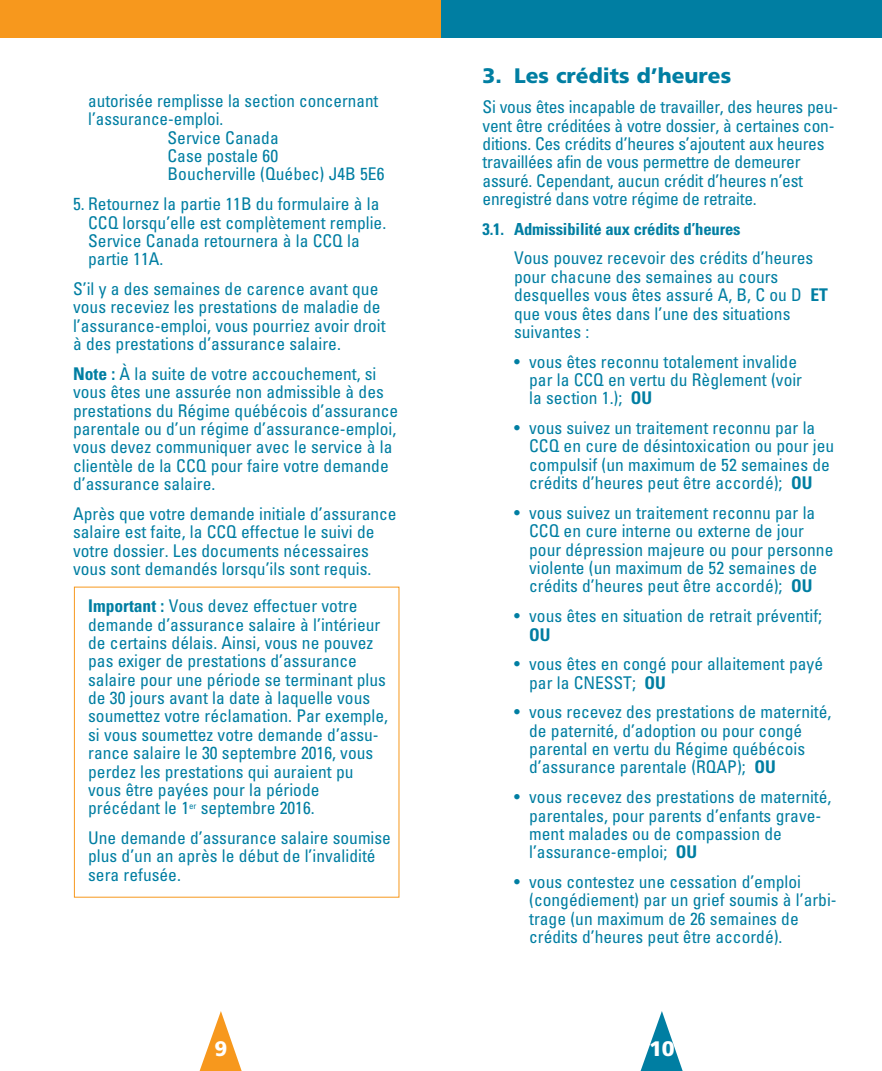
<style>
.page{position:relative;width:882px;height:1071px;background:#fff}
.page>*{position:absolute;margin:0;border:0;box-sizing:border-box;transform-origin:0 0}
.t1{font:900 21px "Frutiger";color:#007ea2}
.t2{font:900 21px "Frutiger";color:#fff}
.t3{font:condensed 17.5px/18.4px "Univers";color:#007ea2}
.t4{font:700 condensed 17.5px "Univers";color:#007ea2}
.t5{font:700 condensed 16.62px "Univers";letter-spacing:-.01em;color:#007ea2}
.s1{font-weight:700}
</style>
<div class="page">
<svg style="left:641px;top:1011px;width:42px;height:60px"></svg>
<svg style="left:200px;top:1011px;width:42px;height:60px"></svg>
<div style="left:0;top:0;width:441px;height:38px;background:#f7981d"></div>
<div style="left:441px;top:0;width:441px;height:38px;background:#007ea2"></div>
<p class="t3" style="left:88px;top:91px;width:292px">autorisée remplisse la section concernant</p>
<p class="t3" style="left:88px;top:109px;width:137px">l’assurance-emploi.</p>
<p class="t3" style="left:168px;top:128px;width:113px">Service Canada</p>
<p class="t3" style="left:168px;top:146px;width:112px">Case postale 60</p>
<p class="t3" style="left:168px;top:165px;width:218px">Boucherville (Québec) J4B 5E6</p>
<p class="t3" style="left:88px;top:194px;width:300px;text-indent:-15px">5. Retournez la partie 11B du formulaire à la CCQ lorsqu’elle est complètement remplie.<br>Service Canada retournera à la CCQ la partie 11A.</p>
<p class="t3" style="left:73px;top:279px;width:314px">S’il y a des semaines de carence avant que vous receviez les prestations de maladie de l’assurance-emploi, vous pourriez avoir droit à des prestations d’assurance salaire.</p>
<p class="t3" style="left:73px;top:364px;width:327px"><span class="s1">Note :</span> À la suite de votre accouchement, si vous êtes une assurée non admissible à des prestations du Régime québécois d’assurance parentale ou d’un régime d’assurance-emploi, vous devez communiquer avec le service à la clientèle de la CCQ pour faire votre demande d’assurance salaire.</p>
<p class="t3" style="left:73px;top:504px;width:325px">Après que votre demande initiale d’assurance salaire est faite, la CCQ effectue le suivi de votre dossier. Les documents nécessaires vous sont demandés lorsqu’ils sont requis.</p>
<p class="t3" style="left:88px;top:596px;width:301px"><span class="s1">Important :</span> Vous devez effectuer votre demande d’assurance salaire à l’intérieur de certains délais. Ainsi, vous ne pouvez pas exiger de prestations d’assurance salaire pour une période se terminant plus de 30 jours avant la date à laquelle vous soumettez votre réclamation. Par exemple, si vous soumettez votre demande d’assu&shy;rance salaire le 30 septembre 2016, vous perdez les prestations qui auraient pu vous être payées pour la période précédant le 1<sup>er</sup> septembre 2016.</p>
<p class="t3" style="left:88px;top:828px;width:304px">Une demande d’assurance salaire soumise plus d’un an après le début de l’invalidité sera refusée.</p>
<p class="t2" style="left:215px;top:1036px;width:14px">9</p>
<p class="t1" style="left:483px;top:63px;width:250px">3. Les crédits d’heures</p>
<p class="t3" style="left:483px;top:97px;width:357px">Si vous êtes incapable de travailler, des heures peu&shy;vent être créditées à votre dossier, à certaines con&shy;ditions. Ces crédits d’heures s’ajoutent aux heures travaillées afin de vous permettre de demeurer assuré. Cependant, aucun crédit d’heures n’est enregistré dans votre régime de retraite.</p>
<p class="t5" style="left:483px;top:219px;width:259px">3.1. Admissibilité aux crédits d’heures</p>
<p class="t3" style="left:514px;top:249px;width:315px">Vous pouvez recevoir des crédits d’heures pour chacune des semaines au cours desquelles vous êtes assuré A, B, C ou D <span class="s1">ET </span>que vous êtes dans l’une des situations suivantes :</p>
<p class="t3" style="left:529px;top:352px;width:274px;text-indent:-15px">• vous êtes reconnu totalement invalide par la CCQ en vertu du Règlement (voir la section 1.); <span class="s1">OU</span></p>
<p class="t3" style="left:529px;top:418px;width:307px;text-indent:-15px">• vous suivez un traitement reconnu par la CCQ en cure de désintoxication ou pour jeu compulsif (un maximum de 52 semaines de crédits d’heures peut être accordé); <span class="s1">OU</span></p>
<p class="t3" style="left:529px;top:503px;width:306px;text-indent:-15px">• vous suivez un traitement reconnu par la CCQ en cure interne ou externe de jour pour dépression majeure ou pour personne violente (un maximum de 52 semaines de crédits d’heures peut être accordé); <span class="s1">OU</span></p>
<p class="t3" style="left:514px;top:606px;width:310px">• vous êtes en situation de retrait préventif;</p>
<p class="t4" style="left:529px;top:624px;width:23px">OU</p>
<p class="t3" style="left:529px;top:654px;width:295px;text-indent:-15px">• vous êtes en congé pour allaitement payé par la CNESST; <span class="s1">OU</span></p>
<p class="t3" style="left:529px;top:702px;width:304px;text-indent:-15px">• vous recevez des prestations de maternité, de paternité, d’adoption ou pour congé parental en vertu du Régime québécois d’assurance parentale (RQAP); <span class="s1">OU</span></p>
<p class="t3" style="left:529px;top:787px;width:304px;text-indent:-15px">• vous recevez des prestations de maternité, parentales, pour parents d’enfants grave&shy;ment malades ou de compassion de l’assurance-emploi; <span class="s1">OU</span></p>
<p class="t3" style="left:529px;top:872px;width:309px;text-indent:-15px">• vous contestez une cessation d’emploi (congédiement) par un grief soumis à l’arbi&shy;trage (un maximum de 26 semaines de crédits d’heures peut être accordé).</p>
<p class="t2" style="left:649px;top:1036px;width:27px">10</p>
</div>
